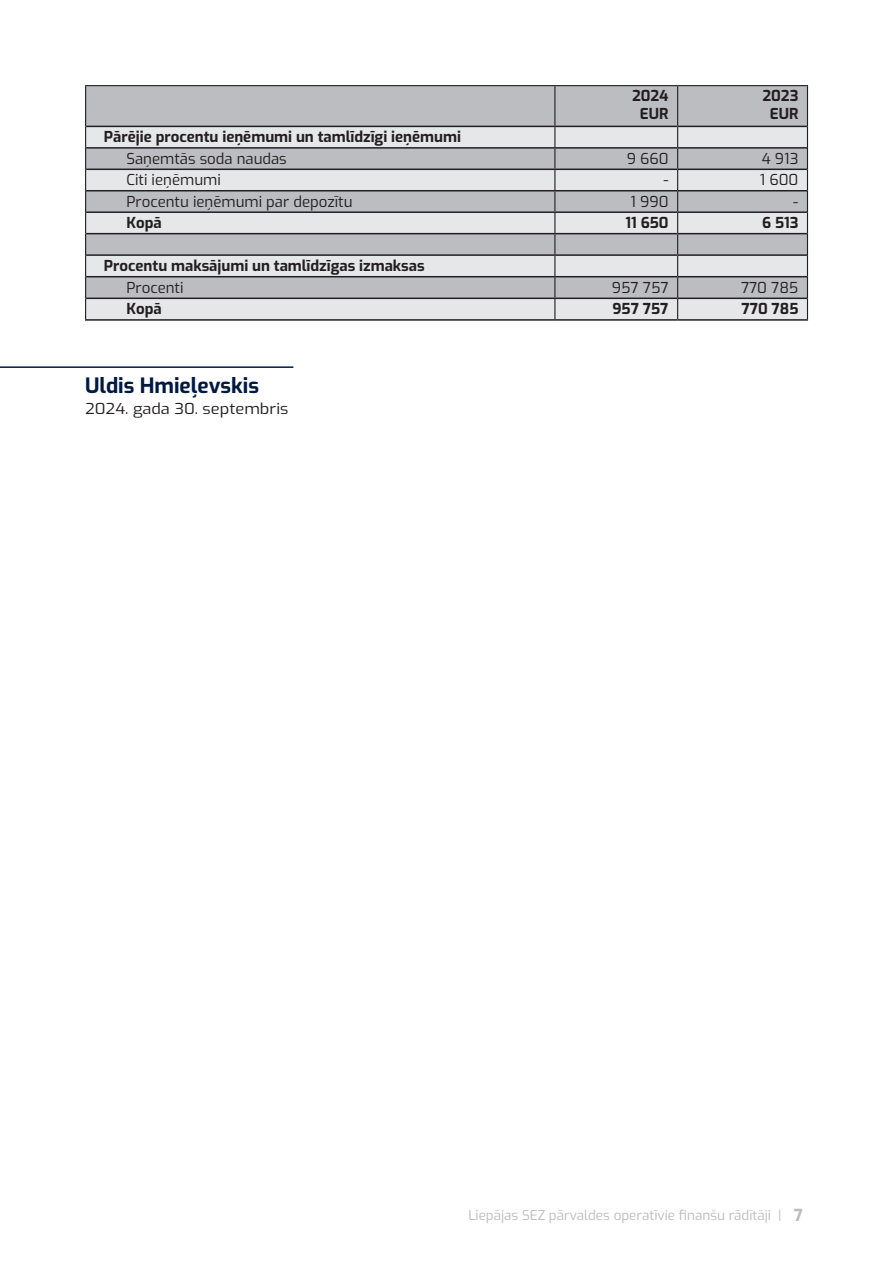
<style>
.page{position:relative;width:893px;height:1263px;background:#fff}
.page>*{position:absolute;margin:0;border:0;box-sizing:border-box;transform-origin:0 0}
.PAMATTEKSTS{font:21px "Exo";color:#001942}
.PAMATTEKSTS-2{font:15px "Exo";color:#231f20}
.tabulu_cipari_BOLD{font:15px/18px "Exo";color:#231f20;text-align:center}
.tabulu_cipari{font:15px "Exo";color:#231f20}
.PAMATTEKSTS-3{font:15px "Exo";color:#231f20;scale:1.1 1}
.t1{font:13.5px "Exo";color:#bcbdc0}
.s1{font-size:16.5px}
</style>
<div class="page">
<div style="left:86px;top:86px;width:721px;height:40px;background:#bcbdc0"></div>
<svg style="left:86px;top:127px;width:721px;height:192px;background:#d0d1d3"></svg>
<hr style="left:85px;top:86px;width:1px;height:40px;background:#231f20">
<svg style="left:85px;top:126px;width:1px;height:193px"></svg>
<hr style="left:85px;top:85px;width:470px;height:1px;background:#231f20">
<hr style="left:555px;top:85px;width:123px;height:1px;background:#231f20">
<hr style="left:678px;top:85px;width:130px;height:1px;background:#231f20">
<hr style="left:554px;top:86px;width:1px;height:40px;background:#231f20">
<hr style="left:677px;top:86px;width:1px;height:40px;background:#231f20">
<hr style="left:807px;top:86px;width:1px;height:40px;background:#231f20">
<svg style="left:554px;top:127px;width:1px;height:192px"></svg>
<svg style="left:677px;top:127px;width:1px;height:192px"></svg>
<svg style="left:807px;top:126px;width:1px;height:193px"></svg>
<hr style="left:555px;top:147px;width:123px;height:2px;background:#231f20">
<hr style="left:555px;top:169px;width:123px;height:1px;background:#231f20">
<hr style="left:678px;top:147px;width:129px;height:2px;background:#231f20">
<hr style="left:678px;top:169px;width:129px;height:1px;background:#231f20">
<hr style="left:555px;top:190px;width:123px;height:1px;background:#231f20">
<hr style="left:555px;top:211px;width:123px;height:2px;background:#231f20">
<hr style="left:678px;top:190px;width:129px;height:1px;background:#231f20">
<hr style="left:678px;top:211px;width:129px;height:2px;background:#231f20">
<hr style="left:86px;top:126px;width:469px;height:1px;background:#231f20">
<hr style="left:555px;top:126px;width:123px;height:1px;background:#231f20">
<hr style="left:678px;top:126px;width:129px;height:1px;background:#231f20">
<hr style="left:86px;top:147px;width:469px;height:2px;background:#231f20">
<hr style="left:86px;top:169px;width:469px;height:1px;background:#231f20">
<hr style="left:86px;top:190px;width:469px;height:1px;background:#231f20">
<hr style="left:86px;top:211px;width:469px;height:2px;background:#231f20">
<hr style="left:86px;top:233px;width:469px;height:1px;background:#231f20">
<hr style="left:555px;top:233px;width:123px;height:1px;background:#231f20">
<hr style="left:678px;top:233px;width:129px;height:1px;background:#231f20">
<hr style="left:86px;top:254px;width:469px;height:2px;background:#231f20">
<hr style="left:555px;top:254px;width:123px;height:2px;background:#231f20">
<hr style="left:678px;top:254px;width:129px;height:2px;background:#231f20">
<hr style="left:86px;top:276px;width:469px;height:1px;background:#231f20">
<hr style="left:555px;top:276px;width:123px;height:1px;background:#231f20">
<hr style="left:678px;top:276px;width:129px;height:1px;background:#231f20">
<hr style="left:86px;top:298px;width:469px;height:1px;background:#231f20">
<hr style="left:555px;top:298px;width:123px;height:1px;background:#231f20">
<hr style="left:678px;top:298px;width:129px;height:1px;background:#231f20">
<hr style="left:85px;top:319px;width:470px;height:2px;background:#231f20">
<hr style="left:555px;top:319px;width:123px;height:2px;background:#231f20">
<hr style="left:678px;top:319px;width:130px;height:2px;background:#231f20">
<hr style="left:0;top:366px;width:293px;height:2px;background:#001942">
<p class="tabulu_cipari_BOLD" style="left:632px;top:86px;width:38px">2024<br>EUR</p>
<p class="tabulu_cipari_BOLD" style="left:762px;top:86px;width:37px">2023</p>
<p class="tabulu_cipari_BOLD" style="left:770px;top:104px;width:30px">EUR</p>
<p class="PAMATTEKSTS-2" style="left:104px;top:126px;width:358px">Pārējie procentu ieņēmumi un tamlīdzīgi ieņēmumi</p>
<p class="PAMATTEKSTS-2" style="left:126px;top:147px;width:162px">Saņemtās soda naudas</p>
<p class="tabulu_cipari" style="left:627px;top:147px;width:43px">9 660</p>
<p class="tabulu_cipari" style="left:762px;top:147px;width:38px">4 913</p>
<p class="PAMATTEKSTS-2" style="left:126px;top:169px;width:96px">Citi ieņēmumi</p>
<p class="tabulu_cipari" style="left:663px;top:169px;width:7px">-</p>
<p class="tabulu_cipari" style="left:760px;top:169px;width:40px">1 600</p>
<p class="PAMATTEKSTS-2" style="left:126px;top:190px;width:228px">Procentu ieņēmumi par depozītu</p>
<p class="tabulu_cipari" style="left:631px;top:190px;width:39px">1 990</p>
<p class="tabulu_cipari" style="left:793px;top:190px;width:7px">-</p>
<p class="PAMATTEKSTS-2" style="left:126px;top:212px;width:37px">Kopā</p>
<p class="tabulu_cipari_BOLD" style="left:626px;top:213px;width:44px">11 650</p>
<p class="tabulu_cipari_BOLD" style="left:762px;top:213px;width:38px">6 513</p>
<p class="PAMATTEKSTS-2" style="left:104px;top:255px;width:322px">Procentu maksājumi un tamlīdzīgas izmaksas</p>
<p class="PAMATTEKSTS-2" style="left:126px;top:276px;width:59px">Procenti</p>
<p class="tabulu_cipari" style="left:612px;top:276px;width:58px">957 757</p>
<p class="tabulu_cipari" style="left:741px;top:276px;width:59px">770 785</p>
<p class="PAMATTEKSTS-2" style="left:126px;top:298px;width:37px">Kopā</p>
<p class="tabulu_cipari_BOLD" style="left:612px;top:299px;width:58px">957 757</p>
<p class="tabulu_cipari_BOLD" style="left:741px;top:299px;width:59px">770 785</p>
<p class="PAMATTEKSTS" style="left:85px;top:371px;width:175px">Uldis Hmieļevskis</p>
<p class="PAMATTEKSTS-3" style="left:85px;top:398px;width:186px">2024. gada 30. septembris</p>
<p class="t1" style="left:468px;top:1205px;width:336px">Liepājas SEZ pārvaldes operatīvie finanšu rādītāji | <span class="s1">7</span></p>
</div>
